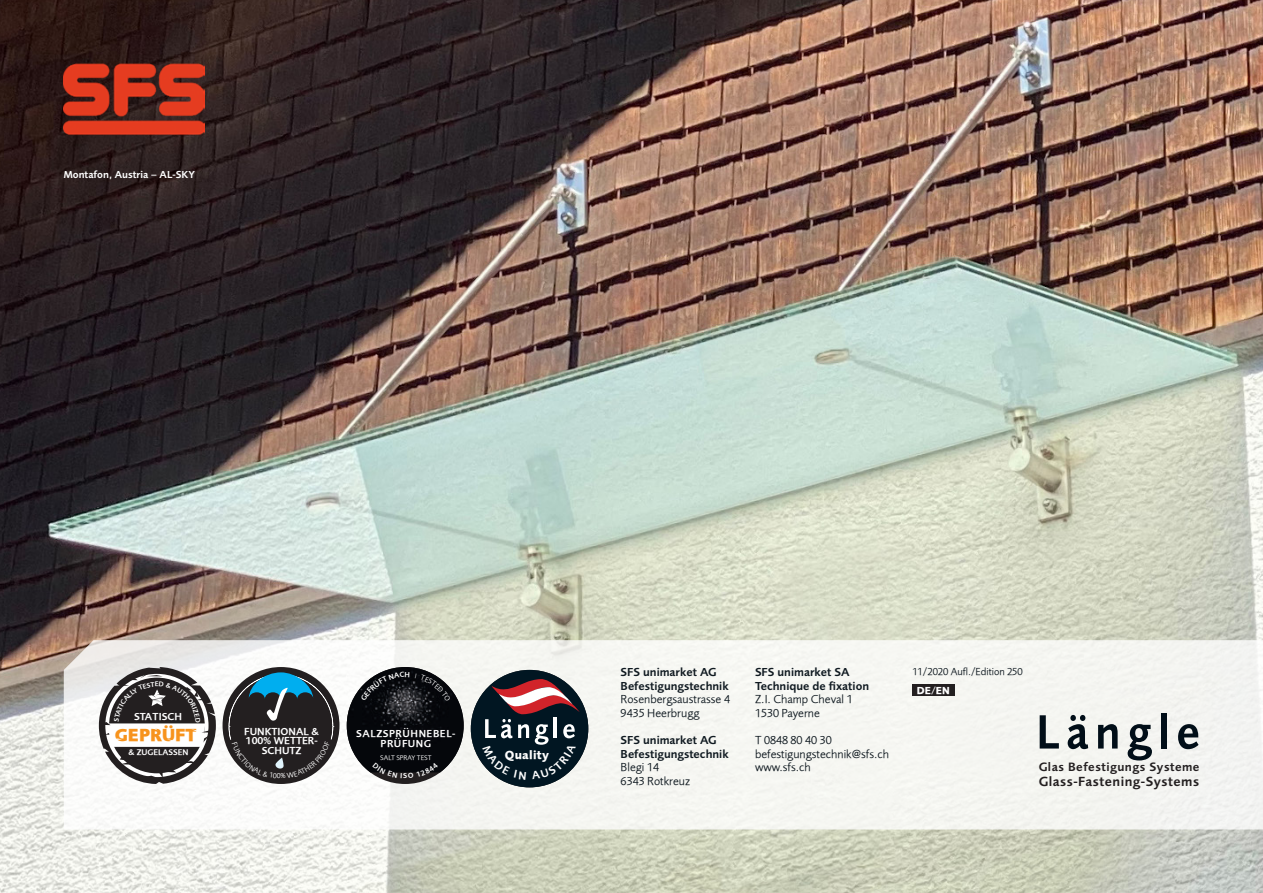
<style>
.page{position:relative;width:1263px;height:893px;background:#fff}
.page>*{position:absolute;margin:0;border:0;box-sizing:border-box;transform-origin:0 0}
.t1{font:800 17.7px "Foundry Sans";color:#f7931d}
.t2{font:13.65px "Foundry Sans Demi";letter-spacing:.04em;color:#231f20}
.t3{font:12.6px "Foundry Sans Demi";letter-spacing:.04em;color:#231f20}
.t4{font:700 12.3px "Foundry Sans";letter-spacing:.02em;color:#fff}
.t5{font:12px "Foundry Sans Normal";color:#101a21}
.t6{font:600 12px "Foundry Sans";color:#101a21}
.t7{font:10.5px "Foundry Sans Demi";color:#fff}
.t8{font:10.5px "Foundry Sans Normal";color:#101a21}
.t9{font:600 10.5px "Foundry Sans";color:#fff}
.t10{font:10.5px/10.2px "Foundry Sans Demi";letter-spacing:.05em;color:#fff;text-align:center}
.t11{font:700 10.5px "Foundry Sans";color:#fff}
.t12{font:8.4px "Foundry Sans Demi";color:#fff}
.t13{font:7.05px "Foundry Sans Normal";color:#fff}
.t14{font:6.9px "Foundry Sans Demi";color:#fff}
</style>
<div class="page">
<img style="left:0;top:0;width:1263px;height:893px">
<svg style="left:64px;top:640px;width:1199px;height:189px;fill:#f5f6f2"></svg>
<div style="left:912px;top:684px;width:42px;height:12px;background:#231f20"></div>
<div style="left:215px;top:662px;width:131px;height:128px;background:#fff"></div>
<img style="left:347px;top:667px;width:117px;height:105px">
<div style="left:471px;top:670px;width:117px;height:117px;background:#011622;border-radius:50%"></div>
<svg style="left:1040px;top:715px;width:19px;height:33px"></svg>
<svg style="left:1068px;top:715px;width:20px;height:34px"></svg>
<svg style="left:1098px;top:724px;width:19px;height:24px"></svg>
<svg style="left:1127px;top:724px;width:25px;height:36px"></svg>
<div style="left:1161px;top:713px;width:6px;height:35px;background:#010e18"></div>
<svg style="left:1178px;top:724px;width:20px;height:25px"></svg>
<img style="left:64px;top:56px;width:140px;height:86px">
<svg style="left:99px;top:667px;width:117px;height:117px"></svg>
<svg style="left:225px;top:672px;width:112px;height:109px"></svg>
<svg style="left:361px;top:672px;width:90px;height:29px;background:#292a2d"></svg>
<svg style="left:372px;top:762px;width:66px;height:16px"></svg>
<svg style="left:482px;top:678px;width:98px;height:101px"></svg>
<p class="t9" style="left:64px;top:168px;width:133px">Montafon, Austria – AL-SKY</p>
<p class="t14" style="left:155px;top:680px;width:5px">E</p>
<p class="t7" style="left:134px;top:710px;width:50px">STATISCH</p>
<p class="t12" style="left:128px;top:748px;width:61px">&amp; ZUGELASSEN</p>
<h1 class="t1" style="left:115px;top:725px;width:83px">GEPRÜFT</h1>
<p class="t7" style="left:244px;top:726px;width:76px">FUNKTIONAL &amp;</p>
<p class="t7" style="left:246px;top:735px;width:74px">100% WETTER-</p>
<p class="t7" style="left:262px;top:744px;width:41px">SCHUTZ</p>
<p class="t10" style="left:356px;top:728px;width:101px">SALZSPRÜHNEBEL-<br>PRÜFUNG</p>
<p class="t13" style="left:380px;top:753px;width:53px">SALT SPRAY TEST</p>
<p class="t4" style="left:505px;top:748px;width:46px">Quality</p>
<p class="t6" style="left:621px;top:665px;width:97px">SFS unimarket AG</p>
<p class="t6" style="left:621px;top:679px;width:110px">Befestigungstechnik</p>
<p class="t5" style="left:621px;top:692px;width:111px">Rosenbergsaustrasse 4</p>
<p class="t5" style="left:621px;top:706px;width:81px">9435 Heerbrugg</p>
<p class="t6" style="left:621px;top:733px;width:97px">SFS unimarket AG</p>
<p class="t6" style="left:621px;top:746px;width:110px">Befestigungstechnik</p>
<p class="t5" style="left:621px;top:760px;width:40px">Blegi 14</p>
<p class="t5" style="left:621px;top:773px;width:71px">6343 Rotkreuz</p>
<p class="t6" style="left:755px;top:665px;width:96px">SFS unimarket SA</p>
<p class="t6" style="left:755px;top:679px;width:116px">Technique de fixation</p>
<p class="t5" style="left:755px;top:692px;width:99px">Z.I. Champ Cheval 1</p>
<p class="t5" style="left:755px;top:706px;width:66px">1530 Payerne</p>
<p class="t5" style="left:755px;top:733px;width:78px">T 0848 80 40 30</p>
<p class="t5" style="left:755px;top:746px;width:136px">befestigungstechnik@sfs.ch</p>
<p class="t5" style="left:755px;top:760px;width:57px">www.sfs.ch</p>
<p class="t8" style="left:912px;top:665px;width:112px">11/2020 Aufl./Edition 250</p>
<p class="t11" style="left:917px;top:684px;width:35px">DE/EN</p>
<p class="t3" style="left:1039px;top:760px;width:162px">Glas Befestigungs Systeme</p>
<p class="t2" style="left:1039px;top:774px;width:162px">Glass-Fastening-Systems</p>
</div>
